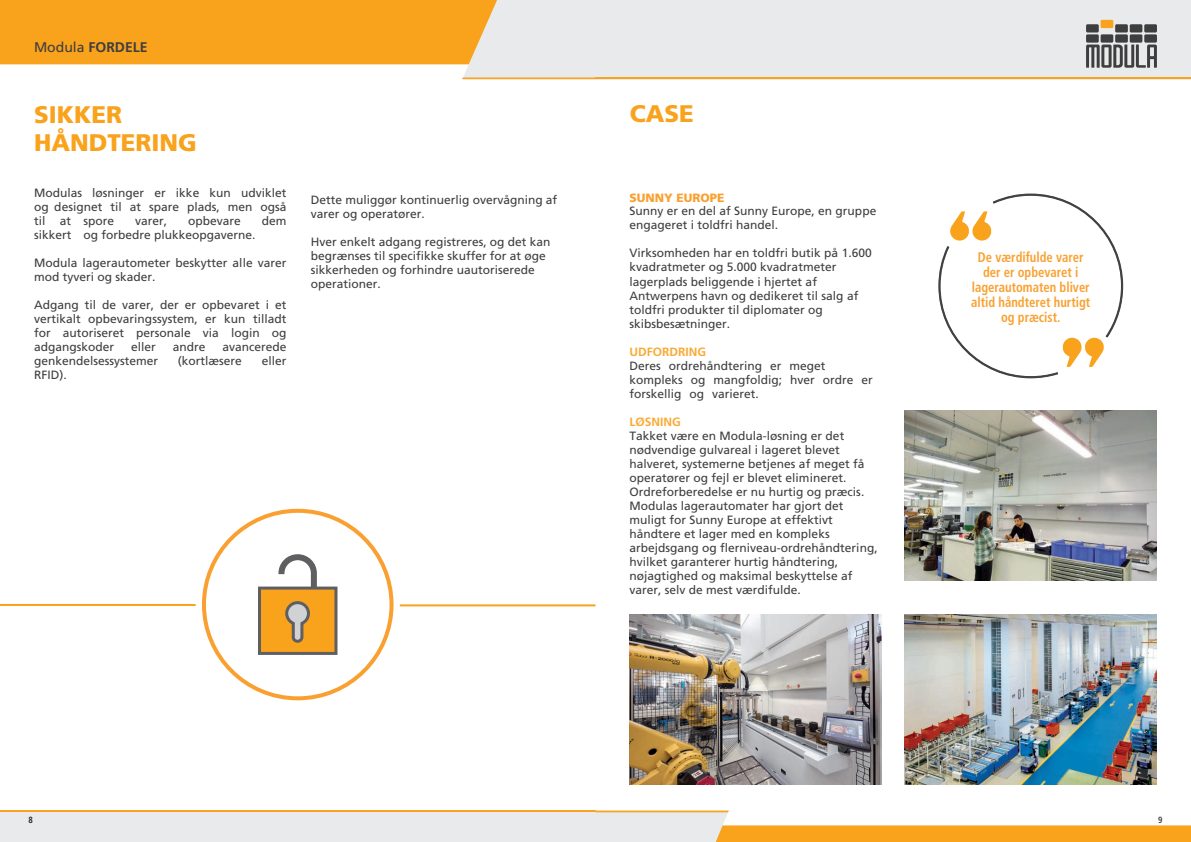
<style>
.page{position:relative;width:1191px;height:842px;background:#fff}
.page>*{position:absolute;margin:0;border:0;box-sizing:border-box;transform-origin:0 0}
.t1{font:900 24px/28px "Frutiger LT Std";color:#f9a21c}
.t2{font:700 condensed 14px/15.2px "Frutiger LT Std";color:#f9a030;text-align:center;scale:.9 1}
.t3{font:700 14px "Frutiger LT Std";color:#3e3e3f}
.t4{font:12px/14px "Frutiger LT Std";color:#3e3e3f}
.t5{font:700 12px "Frutiger LT Std";color:#faaa34}
.t6{font:900 12px "Frutiger LT Std";color:#f9a030}
.t7{font:700 condensed 9px "Frutiger LT Std";color:#231f20;scale:.94 1}
.t8{font:700 condensed 9px "Frutiger LT Std";color:#3e3e3f;scale:.94 1}
.s1{font-weight:400}
</style>
<div class="page">
<div style="left:0;top:811px;width:595px;height:31px;background:#e9eaeb"></div>
<hr style="left:0;top:811px;width:595px;height:1px;background:#f9a21c">
<svg style="left:0;top:0;width:595px;height:79px"></svg>
<div style="left:259px;top:588px;width:77px;height:65px;background:#f9a21c"></div>
<div style="left:258px;top:587px;width:79px;height:68px;border:3px solid #5f5f62"></div>
<svg style="left:275px;top:554px;width:45px;height:89px"></svg>
<hr style="left:0;top:604px;width:196px;height:2px;background:#f9a21c">
<hr style="left:400px;top:604px;width:195px;height:2px;background:#f9a21c">
<div style="left:202px;top:509px;width:191px;height:191px;border:4px solid #f9a030;border-radius:50%"></div>
<svg style="left:595px;top:811px;width:596px;height:31px"></svg>
<div style="left:595px;top:0;width:596px;height:79px;background:#e9eaeb"></div>
<hr style="left:595px;top:77px;width:596px;height:2px;background:#f9a21c">
<div style="left:1086px;top:24px;width:12px;height:9px;background:#3e3e3f"></div>
<div style="left:1100px;top:20px;width:13px;height:8px;background:#f9a21c"></div>
<div style="left:1115px;top:24px;width:12px;height:9px;background:#3e3e3f"></div>
<div style="left:1129px;top:24px;width:13px;height:9px;background:#3e3e3f"></div>
<div style="left:1144px;top:24px;width:13px;height:9px;background:#3e3e3f"></div>
<div style="left:1086px;top:34px;width:12px;height:9px;background:#3e3e3f"></div>
<div style="left:1100px;top:34px;width:13px;height:9px;background:#3e3e3f"></div>
<div style="left:1115px;top:34px;width:12px;height:9px;background:#3e3e3f"></div>
<div style="left:1129px;top:34px;width:13px;height:9px;background:#3e3e3f"></div>
<div style="left:1144px;top:34px;width:13px;height:9px;background:#3e3e3f"></div>
<svg style="left:1086px;top:45px;width:70px;height:23px"></svg>
<svg style="left:938px;top:193px;width:185px;height:186px"></svg>
<img style="left:630px;top:614px;width:252px;height:170px">
<img style="left:904px;top:614px;width:253px;height:170px">
<img style="left:904px;top:410px;width:253px;height:170px">
<p class="t3" style="left:34px;top:39px;width:115px"><span class="s1">Modula</span> FORDELE</p>
<h1 class="t1" style="left:34px;top:100px;width:164px">SIKKER<br>HÅNDTERING</h1>
<p class="t4" style="left:34px;top:186px;width:254px;text-align:justify">Modulas løsninger er ikke kun udviklet og designet til at spare plads, men også til at spore</p>
<p class="t4" style="left:135px;top:214px;width:34px">varer,</p>
<p class="t4" style="left:188px;top:214px;width:54px">opbevare</p>
<p class="t4" style="left:262px;top:214px;width:26px">dem</p>
<p class="t4" style="left:34px;top:228px;width:223px">sikkert og forbedre plukkeopgaverne.</p>
<p class="t4" style="left:34px;top:256px;width:254px">Modula lagerautometer beskytter alle varer mod tyveri og skader.</p>
<p class="t4" style="left:34px;top:298px;width:254px;text-align:justify">Adgang til de varer, der er opbevaret i et vertikalt opbevaringssystem, er kun tilladt for autoriseret personale via login og adgangskoder</p>
<p class="t4" style="left:131px;top:340px;width:26px">eller</p>
<p class="t4" style="left:173px;top:340px;width:34px">andre</p>
<p class="t4" style="left:222px;top:340px;width:66px">avancerede</p>
<p class="t4" style="left:34px;top:354px;width:126px">genkendelsessystemer</p>
<p class="t4" style="left:178px;top:354px;width:66px">(kortlæsere</p>
<p class="t4" style="left:262px;top:354px;width:26px">eller</p>
<p class="t4" style="left:34px;top:368px;width:34px">RFID).</p>
<p class="t4" style="left:311px;top:192px;width:248px">Dette muliggør kontinuerlig overvågning af varer og operatører.</p>
<p class="t4" style="left:311px;top:234px;width:241px">Hver enkelt adgang registreres, og det kan begrænses til specifikke skuffer for at øge sikkerheden og forhindre uautoriserede operationer.</p>
<h1 class="t1" style="left:630px;top:100px;width:66px">CASE</h1>
<p class="t6" style="left:629px;top:190px;width:97px">SUNNY EUROPE</p>
<p class="t4" style="left:629px;top:204px;width:248px">Sunny er en del af Sunny Europe, en gruppe engageret i toldfri handel.</p>
<p class="t4" style="left:629px;top:246px;width:244px">Virksomheden har en toldfri butik på 1.600 kvadratmeter og 5.000 kvadratmeter lagerplads beliggende i hjertet af Antwerpens havn og dedikeret til salg af toldfri produkter til diplomater og skibsbesætninger.</p>
<p class="t5" style="left:629px;top:344px;width:78px">UDFORDRING</p>
<p class="t4" style="left:629px;top:359px;width:245px">Deres ordrehåndtering er meget kompleks og mangfoldig; hver ordre er forskellig og varieret.</p>
<p class="t5" style="left:629px;top:414px;width:53px">LØSNING</p>
<p class="t4" style="left:629px;top:429px;width:250px">Takket være en Modula-løsning er det nødvendige gulvareal i lageret blevet halveret, systemerne betjenes af meget få operatører og fejl er blevet elimineret.<br>Ordreforberedelse er nu hurtig og præcis.<br>Modulas lagerautomater har gjort det muligt for Sunny Europe at effektivt håndtere et lager med en kompleks arbejdsgang og flerniveau-ordrehåndtering, hvilket garanterer hurtig håndtering, nøjagtighed og maksimal beskyttelse af varer, selv de mest værdifulde.</p>
<p class="t7" style="left:28px;top:814px;width:6px">8</p>
<p class="t2" style="left:971px;top:249px;width:134px">De værdifulde varer der er opbevaret i lagerautomaten bliver altid håndteret hurtigt og præcist.</p>
<p class="t8" style="left:1158px;top:814px;width:6px">9</p>
</div>
